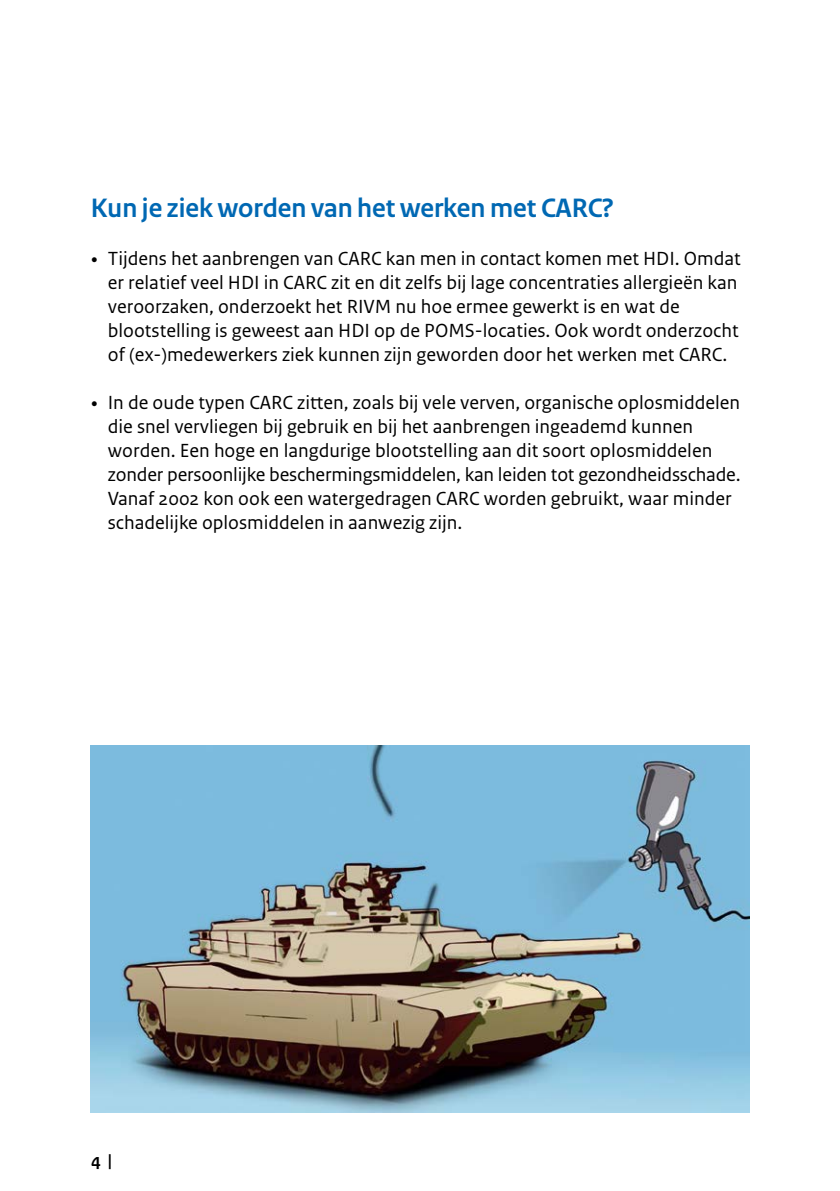
<style>
.page{position:relative;width:840px;height:1191px;background:#fff}
.page>*{position:absolute;margin:0;border:0;box-sizing:border-box;transform-origin:0 0}
._05_RIVM_Paragraafko{font:700 28px "Rijksoverheid Sans Heading";color:#0068b3}
.t1{font:20px/24px "Rijksoverheid Sans Text";color:#000}
.t2{font:700 18px "Rijksoverheid Sans Text";color:#000}
.s1{font-family:"Rijksoverheid Serif"}
</style>
<div class="page">
<img style="left:91px;top:745px;width:657px;height:367px">
<p class="_05_RIVM_Paragraafko" style="left:91px;top:192px;width:524px">Kun je ziek worden van het werken met CARC?</p>
<p class="t1" style="left:108px;top:247px;width:634px;text-indent:-17px"><span class="s1">•</span> Tijdens het aanbrengen van CARC kan men in contact komen met HDI. Omdat er relatief veel HDI in CARC zit en dit zelfs bij lage concentraties allergieën kan veroorzaken, onderzoekt het RIVM nu hoe ermee gewerkt is en wat de blootstelling is geweest aan HDI op de POMS-locaties. Ook wordt onderzocht of (ex-)medewerkers ziek kunnen zijn geworden door het werken met CARC.</p>
<p class="t1" style="left:108px;top:391px;width:634px;text-indent:-17px"><span class="s1">•</span> In de oude typen CARC zitten, zoals bij vele verven, organische oplosmiddelen die snel vervliegen bij gebruik en bij het aanbrengen ingeademd kunnen worden. Een hoge en langdurige blootstelling aan dit soort oplosmiddelen zonder persoonlijke beschermingsmiddelen, kan leiden tot gezondheidsschade.<br>Vanaf 2002 kon ook een watergedragen CARC worden gebruikt, waar minder schadelijke oplosmiddelen in aanwezig zijn.</p>
<p class="t2" style="left:91px;top:1149px;width:22px">4 |</p>
</div>
